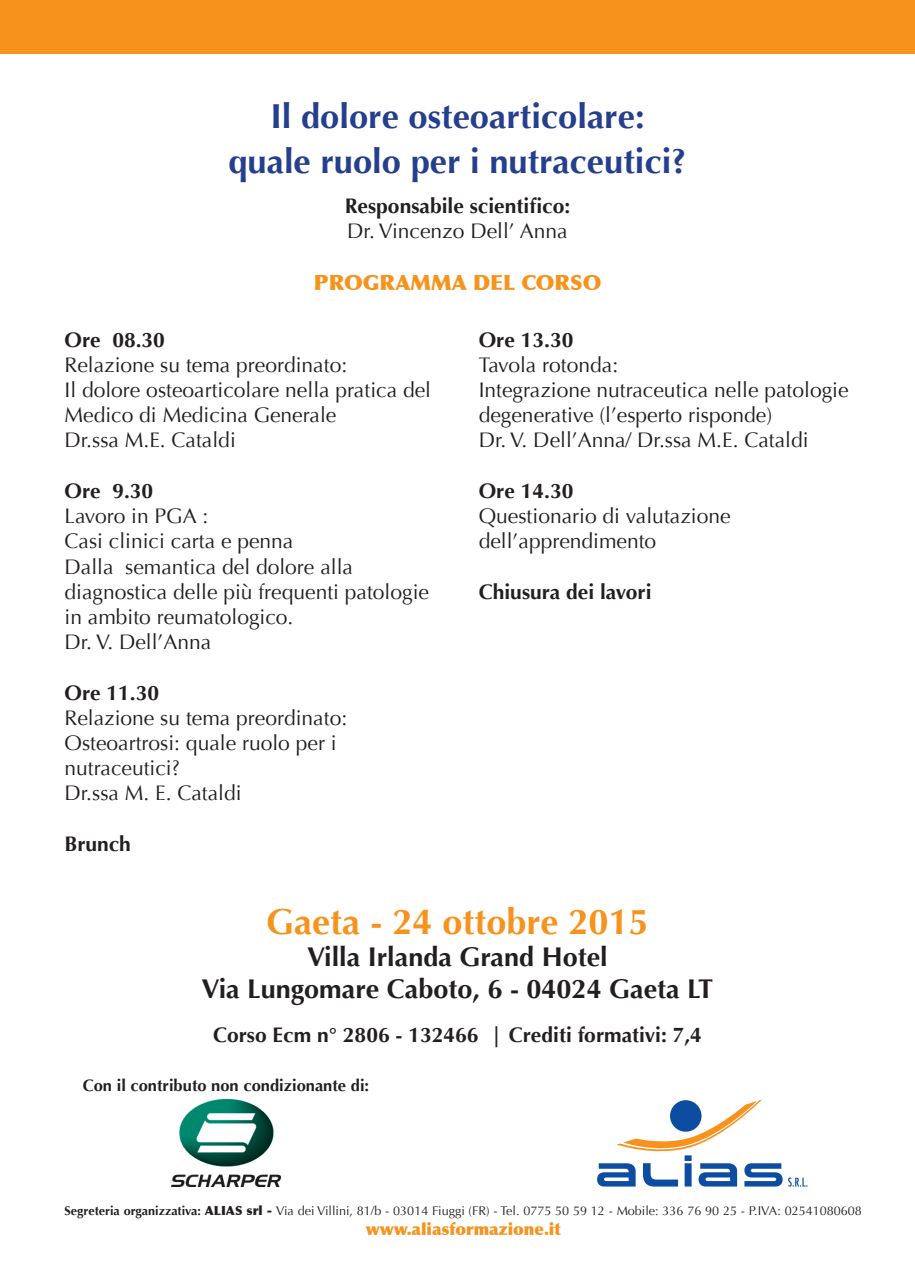
<style>
.page{position:relative;width:915px;height:1285px;background:#fff}
.page>*{position:absolute;margin:0;border:0;box-sizing:border-box;transform-origin:0 0}
.t1{font:700 36px "Optima";color:#f7931d}
.t2{font:700 34.5px/45px "Optima";color:#253f8e;text-align:center}
.t3{font:700 27px/32.4px "Optima";color:#231f20;text-align:center}
.t4{font:21px/25.2px "Optima";color:#231f20}
.t5{font:700 21px "Optima";color:#231f20}
.t6{font:900 21px "Optima";color:#f7931d}
.t7{font:700 16.5px "Optima";color:#231f20}
.t8{font:900 16.5px "Optima";color:#f7931d}
.t9{font:12.6px "Optima";color:#231f20}
.s1{font-weight:700}
.s2{font-weight:900}
</style>
<div class="page">
<div style="left:1px;top:0;width:913px;height:53px;background:#f7931d"></div>
<svg style="left:597px;top:1099px;width:210px;height:87px"></svg>
<img style="left:172px;top:1099px;width:108px;height:87px">
<h2 class="t2" style="left:228px;top:94px;width:459px">Il dolore osteoarticolare: quale ruolo per i nutraceutici?</h2>
<p class="t5" style="left:344px;top:193px;width:227px">Responsabile scientifico:</p>
<p class="t4" style="left:347px;top:219px;width:222px">Dr. Vincenzo Dell’ Anna</p>
<p class="t6" style="left:314px;top:269px;width:289px">PROGRAMMA DEL CORSO</p>
<p class="t5" style="left:64px;top:327px;width:102px">Ore 08.30</p>
<p class="t4" style="left:64px;top:352px;width:368px">Relazione su tema preordinato:<br>Il dolore osteoarticolare nella pratica del<br>Medico di Medicina Generale<br>Dr.ssa M.E. Cataldi</p>
<p class="t5" style="left:64px;top:478px;width:90px">Ore 9.30</p>
<p class="t4" style="left:64px;top:503px;width:366px">Lavoro in PGA :<br>Casi clinici carta e penna<br>Dalla semantica del dolore alla diagnostica delle più frequenti patologie in ambito reumatologico.<br>Dr. V. Dell’Anna</p>
<p class="t5" style="left:64px;top:680px;width:96px">Ore 11.30</p>
<p class="t4" style="left:64px;top:705px;width:284px">Relazione su tema preordinato:<br>Osteoartrosi: quale ruolo per i nutraceutici?<br>Dr.ssa M. E. Cataldi</p>
<p class="t5" style="left:64px;top:831px;width:68px">Brunch</p>
<p class="t5" style="left:478px;top:327px;width:96px">Ore 13.30</p>
<p class="t4" style="left:478px;top:352px;width:371px">Tavola rotonda:<br>Integrazione nutraceutica nelle patologie degenerative (l’esperto risponde)<br>Dr. V. Dell’Anna/ Dr.ssa M.E. Cataldi</p>
<p class="t5" style="left:478px;top:478px;width:96px">Ore 14.30</p>
<p class="t4" style="left:478px;top:503px;width:253px">Questionario di valutazione dell’apprendimento</p>
<p class="t5" style="left:478px;top:579px;width:174px">Chiusura dei lavori</p>
<h1 class="t1" style="left:266px;top:900px;width:384px">Gaeta - 24 ottobre 2015</h1>
<p class="t3" style="left:201px;top:940px;width:513px">Villa Irlanda Grand Hotel<br>Via Lungomare Caboto, 6 - 04024 Gaeta LT</p>
<p class="t5" style="left:213px;top:1022px;width:490px">Corso Ecm n° 2806 - 132466 | Crediti formativi: 7,4</p>
<p class="t7" style="left:83px;top:1075px;width:288px">Con il contributo non condizionante di:</p>
<p class="t9" style="left:64px;top:1203px;width:798px"><span class="s1">Segreteria organizzativa:</span> <span class="s2">ALIAS srl -</span> Via dei Villini, 81/b - 03014 Fiuggi (FR) - Tel. 0775 50 59 12 - Mobile: 336 76 90 25 - P.IVA: 02541080608</p>
<p class="t8" style="left:365px;top:1218px;width:196px">www.aliasformazione.it</p>
</div>
